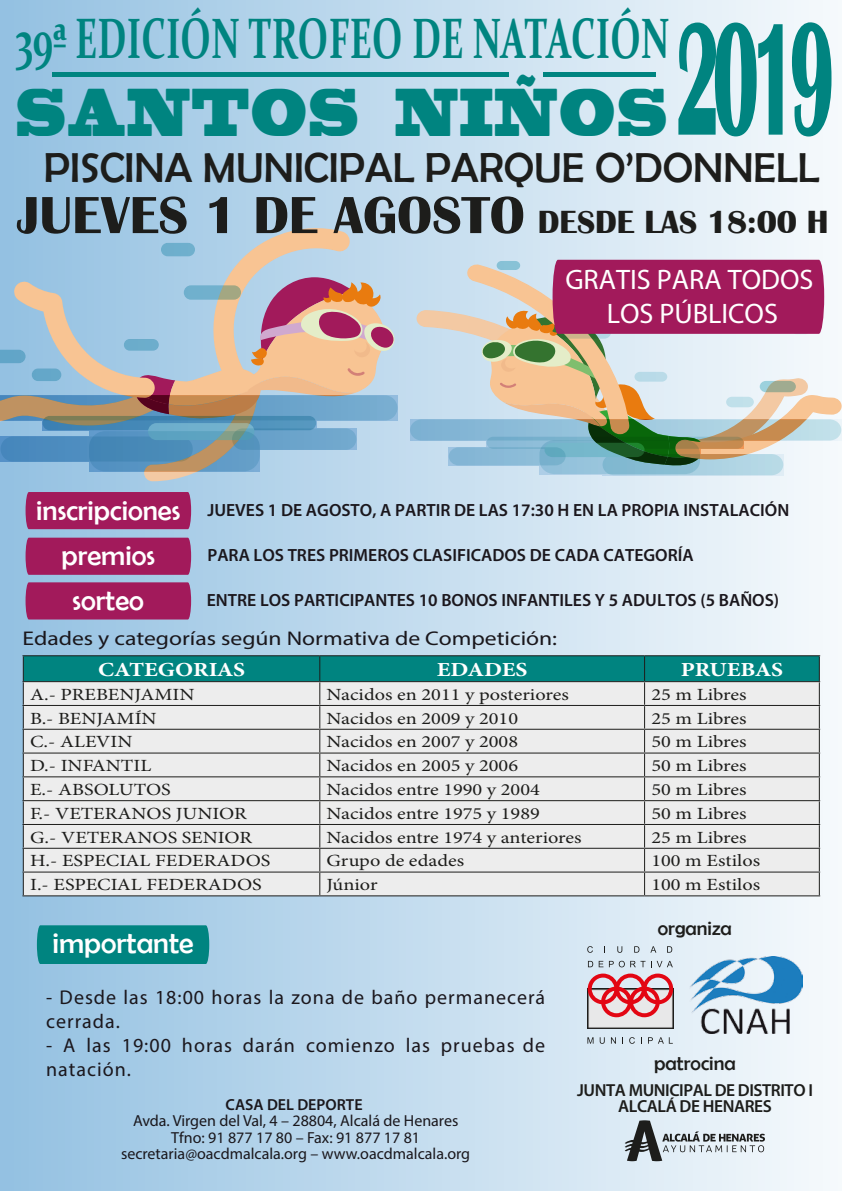
<style>
.page{position:relative;width:842px;height:1191px;background:#fff}
.page>*{position:absolute;margin:0;border:0;box-sizing:border-box;transform-origin:0 0}
.t1{font:700 165.6px "Britannic";color:#008480;scale:.45 1}
.t2{font:63px "Blackoak Std";letter-spacing:.05em;color:#008480;scale:.5 1}
.t3{font:700 57px "Constantia";color:#008480;scale:.65 1}
.t4{font:700 54px "Britannic";color:#1d1d1b}
.t5{font:42px "Berlin Sans FB";color:#1d1d1b}
.t6{font:30px "Berlin Sans FB";color:#fff}
.t7{font:28.8px/45.6px "Berlin Sans FB";color:#fff;text-align:center}
.t8{font:28.3px/33.9px "Myriad Pro";color:#fff;text-align:center}
.t9{font:20.4px "Berlin Sans FB";color:#1d1d1b}
.t10{font:20px/24px "Myriad Pro";letter-spacing:.05em;color:#1b171d}
.t11{font:19.9px "Myriad Pro";color:#1a171c;scale:1.19 1}
.t12{font:700 19.9px "Minion Pro";letter-spacing:-.005em;color:#fff;scale:1.19 1}
.t13{font:600 17.7px "Myriad Pro";color:#1b171d}
.t14{font:600 17.5px/16.1px "Myriad Pro";letter-spacing:-.025em;color:#1d1d1b;text-align:center}
.t15{font:17.1px "Minion Pro";color:#1d1d1b;scale:1.19 1}
.t16{font:16px/16.2px "Myriad Pro";color:#1a171c;text-align:center}
.t17{font:600 16px "Myriad Pro";color:#1a171c}
.s1{font-size:33px}
</style>
<div class="page">
<div style="left:0;top:0;width:842px;height:1191px;background:linear-gradient(to right,#93c0e1,#f5f9fc)"></div>
<hr style="left:22px;top:655px;width:298px;height:1px;background:#1d1d1b">
<hr style="left:320px;top:655px;width:325px;height:1px;background:#1d1d1b">
<hr style="left:645px;top:655px;width:175px;height:1px;background:#1d1d1b">
<hr style="left:22px;top:681px;width:298px;height:1px;background:#1d1d1b">
<hr style="left:22px;top:705px;width:298px;height:1px;background:#1d1d1b">
<hr style="left:22px;top:728px;width:298px;height:1px;background:#1d1d1b">
<hr style="left:22px;top:752px;width:298px;height:1px;background:#1d1d1b">
<hr style="left:22px;top:776px;width:298px;height:1px;background:#1d1d1b">
<hr style="left:22px;top:800px;width:298px;height:1px;background:#1d1d1b">
<hr style="left:22px;top:824px;width:298px;height:1px;background:#1d1d1b">
<hr style="left:22px;top:847px;width:298px;height:1px;background:#1d1d1b">
<hr style="left:22px;top:871px;width:298px;height:1px;background:#1d1d1b">
<svg style="left:23px;top:656px;width:797px;height:239px;background:#cbd9d8"></svg>
<hr style="left:22px;top:895px;width:298px;height:1px;background:#1d1d1b">
<hr style="left:320px;top:895px;width:325px;height:1px;background:#1d1d1b">
<hr style="left:645px;top:895px;width:175px;height:1px;background:#1d1d1b">
<svg style="left:625px;top:1120px;width:140px;height:41px;background:#b5bdc2"></svg>
<hr style="left:52px;top:72px;width:457px;height:4px;background:#008480">
<hr style="left:543px;top:72px;width:112px;height:4px;background:#008480">
<img style="left:588px;top:1017px;width:85px;height:11px">
<svg style="left:588px;top:973px;width:85px;height:44px;background:#dd888f"></svg>
<svg style="left:587px;top:946px;width:6px;height:6px"></svg>
<svg style="left:617px;top:946px;width:5px;height:6px"></svg>
<svg style="left:634px;top:946px;width:5px;height:6px"></svg>
<svg style="left:650px;top:946px;width:6px;height:6px"></svg>
<svg style="left:667px;top:946px;width:5px;height:6px"></svg>
<svg style="left:588px;top:961px;width:5px;height:6px"></svg>
<svg style="left:599px;top:961px;width:4px;height:6px"></svg>
<svg style="left:609px;top:960px;width:36px;height:7px"></svg>
<svg style="left:651px;top:961px;width:22px;height:6px"></svg>
<svg style="left:587px;top:1037px;width:6px;height:6px"></svg>
<svg style="left:600px;top:1037px;width:5px;height:6px"></svg>
<svg style="left:611px;top:1037px;width:5px;height:6px"></svg>
<svg style="left:629px;top:1037px;width:6px;height:6px"></svg>
<svg style="left:648px;top:1037px;width:25px;height:6px"></svg>
<img style="left:690px;top:956px;width:112px;height:77px">
<svg style="left:410px;top:260px;width:432px;height:215px;background:#bea7af"></svg>
<div style="left:26px;top:537px;width:165px;height:38px;background:#a21a5b"></div>
<div style="left:26px;top:492px;width:165px;height:37px;background:#a21a5b"></div>
<div style="left:37px;top:925px;width:172px;height:39px;background:#008480"></div>
<svg style="left:0;top:220px;width:397px;height:261px;background:#a9b5c1"></svg>
<div style="left:124px;top:339px;width:35px;height:12px;background:#6cadcb;border-radius:6px"></div>
<div style="left:32px;top:368px;width:29px;height:13px;background:#64a7c9;border-radius:6px"></div>
<div style="left:26px;top:582px;width:165px;height:37px;background:#a21a5b"></div>
<h3 class="t3" style="left:16px;top:0;width:1007px">39ª EDICIÓN TROFEO DE NATACIÓN</h3>
<h2 class="t2" style="left:16px;top:71px;width:1305px">SANTOS NIÑOS</h2>
<h1 class="t1" style="left:675px;top:-14px;width:357px">2019</h1>
<h3 class="t5" style="left:44px;top:144px;width:777px">PISCINA MUNICIPAL PARQUE O’DONNELL</h3>
<h3 class="t4" style="left:17px;top:185px;width:813px">JUEVES 1 DE AGOSTO <span class="s1">DESDE LAS 18:00 H</span></h3>
<h3 class="t8" style="left:565px;top:262px;width:250px">GRATIS PARA TODOS<br>LOS PÚBLICOS</h3>
<h3 class="t7" style="left:36px;top:487px;width:146px">inscripciones premios</h3>
<p class="t13" style="left:207px;top:498px;width:583px">JUEVES 1 DE AGOSTO, A PARTIR DE LAS 17:30 H EN LA PROPIA INSTALACIÓN</p>
<p class="t13" style="left:207px;top:544px;width:488px">PARA LOS TRES PRIMEROS CLASIFICADOS DE CADA CATEGORÍA</p>
<h3 class="t7" style="left:73px;top:577px;width:73px">sorteo</h3>
<p class="t13" style="left:207px;top:589px;width:574px">ENTRE LOS PARTICIPANTES 10 BONOS INFANTILES Y 5 ADULTOS (5 BAÑOS)</p>
<p class="t11" style="left:22px;top:626px;width:451px">Edades y categorías según Normativa de Competición:</p>
<p class="t12" style="left:98px;top:655px;width:125px">CATEGORIAS</p>
<p class="t12" style="left:437px;top:655px;width:78px">EDADES</p>
<p class="t12" style="left:681px;top:655px;width:88px">PRUEBAS</p>
<p class="t15" style="left:30px;top:683px;width:140px">A.- PREBENJAMIN</p>
<p class="t15" style="left:327px;top:683px;width:205px">Nacidos en 2011 y posteriores</p>
<p class="t15" style="left:651px;top:683px;width:81px">25 m Libres</p>
<p class="t15" style="left:30px;top:706px;width:108px">B.- BENJAMÍN</p>
<p class="t15" style="left:327px;top:706px;width:162px">Nacidos en 2009 y 2010</p>
<p class="t15" style="left:651px;top:706px;width:81px">25 m Libres</p>
<p class="t15" style="left:30px;top:730px;width:88px">C.- ALEVIN</p>
<p class="t15" style="left:327px;top:730px;width:162px">Nacidos en 2007 y 2008</p>
<p class="t15" style="left:651px;top:730px;width:81px">50 m Libres</p>
<p class="t15" style="left:30px;top:754px;width:103px">D.- INFANTIL</p>
<p class="t15" style="left:327px;top:754px;width:162px">Nacidos en 2005 y 2006</p>
<p class="t15" style="left:651px;top:754px;width:81px">50 m Libres</p>
<p class="t15" style="left:30px;top:778px;width:120px">E.- ABSOLUTOS</p>
<p class="t15" style="left:327px;top:778px;width:181px">Nacidos entre 1990 y 2004</p>
<p class="t15" style="left:651px;top:778px;width:81px">50 m Libres</p>
<p class="t15" style="left:30px;top:802px;width:184px">F.- VETERANOS JUNIOR</p>
<p class="t15" style="left:327px;top:802px;width:181px">Nacidos entre 1975 y 1989</p>
<p class="t15" style="left:651px;top:802px;width:81px">50 m Libres</p>
<p class="t15" style="left:30px;top:825px;width:188px">G.- VETERANOS SENIOR</p>
<p class="t15" style="left:327px;top:825px;width:216px">Nacidos entre 1974 y anteriores</p>
<p class="t15" style="left:651px;top:825px;width:81px">25 m Libres</p>
<p class="t15" style="left:30px;top:849px;width:203px">H.- ESPECIAL FEDERADOS</p>
<p class="t15" style="left:327px;top:849px;width:117px">Grupo de edades</p>
<p class="t15" style="left:651px;top:849px;width:93px">100 m Estilos</p>
<p class="t15" style="left:30px;top:873px;width:196px">I.- ESPECIAL FEDERADOS</p>
<p class="t15" style="left:327px;top:873px;width:44px">Júnior</p>
<p class="t15" style="left:651px;top:873px;width:93px">100 m Estilos</p>
<h3 class="t6" style="left:52px;top:926px;width:143px">importante</h3>
<p class="t10" style="left:46px;top:985px;width:500px">- Desde las 18:00 horas la zona de baño permanecerá cerrada.</p>
<p class="t10" style="left:46px;top:1033px;width:500px">- A las 19:00 horas darán comienzo las pruebas de natación.</p>
<p class="t17" style="left:226px;top:1094px;width:139px">CASA DEL DEPORTE</p>
<p class="t16" style="left:121px;top:1112px;width:350px">Avda. Virgen del Val, 4 – 28804, Alcalá de Henares<br>Tfno: 91 877 17 80 – Fax: 91 877 17 81 secretaria@oacdmalcala.org – www.oacdmalcala.org</p>
<p class="t9" style="left:658px;top:916px;width:76px">organiza</p>
<p class="t9" style="left:654px;top:1051px;width:83px">patrocina</p>
<p class="t14" style="left:577px;top:1081px;width:237px">JUNTA MUNICIPAL DE DISTRITO I<br>ALCALÁ DE HENARES</p>
</div>
